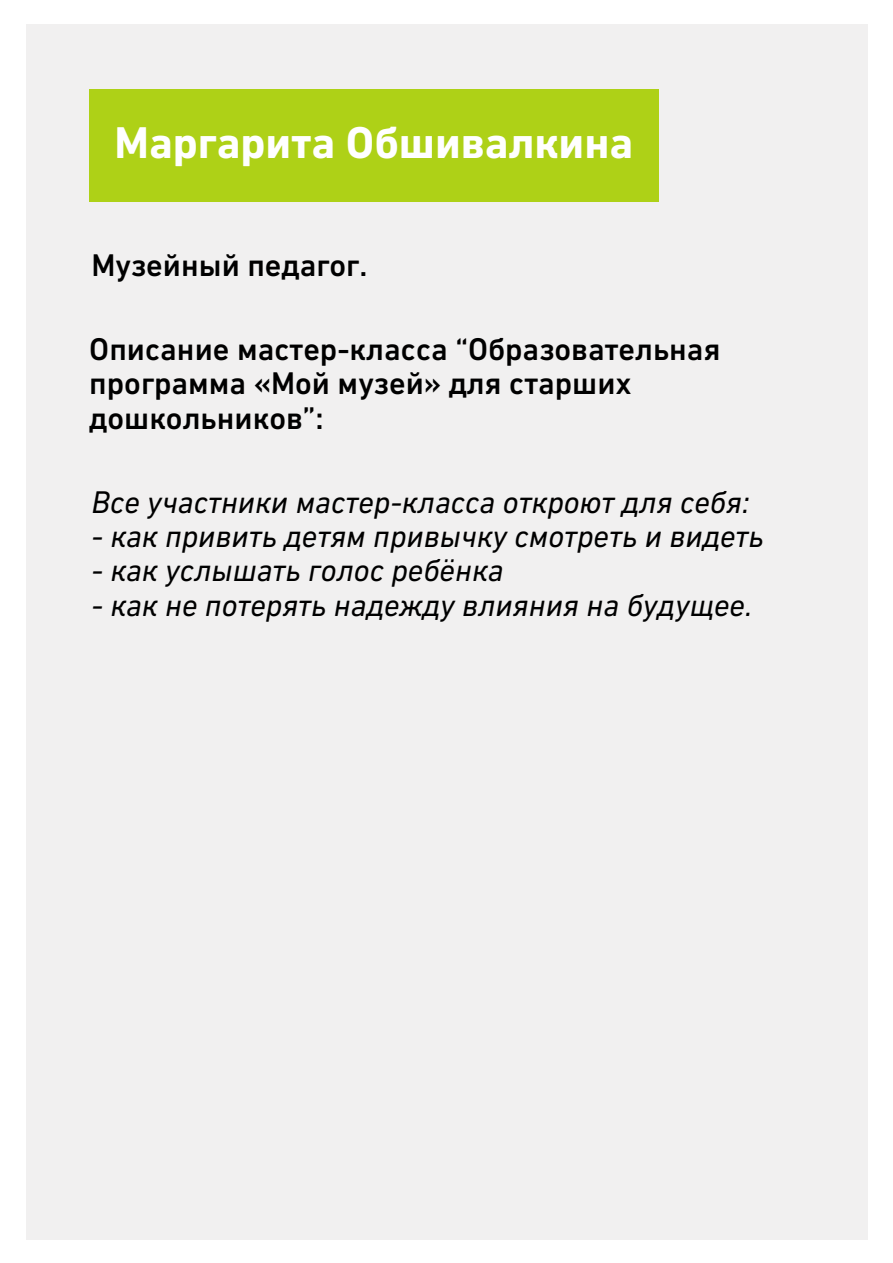
<style>
.page{position:relative;width:893px;height:1263px;background:#fff}
.page>*{position:absolute;margin:0;border:0;box-sizing:border-box;transform-origin:0 0}
.t1{font:700 45.3px "DIN Next CYR";color:#fff}
.t2{font:italic 31.95px "DIN Next CYR";color:#000}
.t3{font:500 31.95px/34.3px "DIN Next CYR";color:#000}
</style>
<div class="page">
<div style="left:27px;top:25px;width:841px;height:1215px;background:#f1f0f0"></div>
<div style="left:89px;top:89px;width:569px;height:113px;background:#aed117"></div>
<p class="t1" style="left:114px;top:123px;width:520px">Маргарита Обшивалкина</p>
<p class="t3" style="left:91px;top:249px;width:277px">Музейный педагог.</p>
<p class="t3" style="left:89px;top:334px;width:632px">Описание мастер-класса “Образовательная программа «Мой музей» для старших дошкольников”:</p>
<p class="t2" style="left:91px;top:488px;width:659px">Все участники мастер-класса откроют для себя:</p>
<p class="t2" style="left:91px;top:522px;width:674px">- как привить детям привычку смотреть и видеть</p>
<p class="t2" style="left:91px;top:556px;width:414px">- как услышать голос ребёнка</p>
<p class="t2" style="left:91px;top:591px;width:662px">- как не потерять надежду влияния на будущее.</p>
</div>
